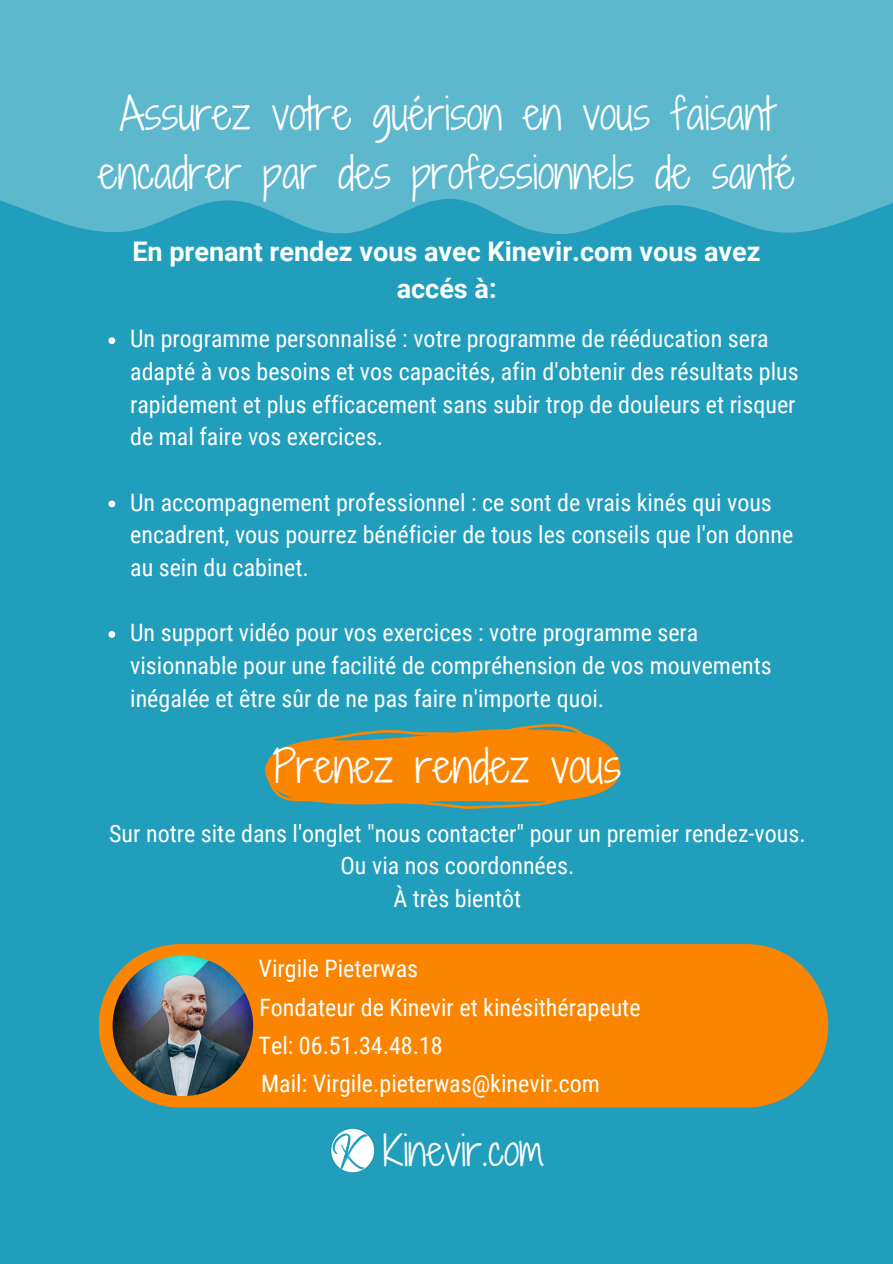
<style>
.page{position:relative;width:893px;height:1264px;background:#fff}
.page>*{position:absolute;margin:0;border:0;box-sizing:border-box;transform-origin:0 0}
.t1{font:43.5px "Shadows Into Light Two";color:#feffff}
.t2{font:42px/58.5px "Shadows Into Light Two";color:#feffff;text-align:center}
.t3{font:39.6px "Shadows Into Light Two";color:#feffff}
.t4{font:700 27px/37.2px "Roboto";color:#feffff;text-align:center}
.t5{font:24px/32.7px "Roboto Condensed";color:#feffff}
</style>
<div class="page">
<div style="left:0;top:0;width:892px;height:1263px;background:#219ebc"></div>
<div style="left:99px;top:944px;width:729px;height:163px;background:#fb8500;border-radius:82px"></div>
<img style="left:112px;top:955px;width:141px;height:141px;border-radius:50%">
<img style="left:330px;top:1128px;width:44px;height:45px">
<svg style="left:108px;top:337px;width:7px;height:7px"></svg>
<svg style="left:108px;top:500px;width:7px;height:7px"></svg>
<svg style="left:108px;top:631px;width:7px;height:7px"></svg>
<div style="left:0;top:0;width:892px;height:234px;background:#5db7cd"></div>
<svg style="left:265px;top:724px;width:355px;height:85px"></svg>
<p class="t2" style="left:98px;top:84px;width:698px">Assurez votre guérison en vous faisant encadrer par des professionnels de santé</p>
<p class="t4" style="left:132px;top:233px;width:629px">En prenant rendez vous avec Kinevir.com vous avez accés à:</p>
<h1 class="t5" style="left:130px;top:323px;width:670px">Un programme personnalisé : votre programme de rééducation sera adapté à vos besoins et vos capacités, afin d'obtenir des résultats plus rapidement et plus efficacement sans subir trop de douleurs et risquer de mal faire vos exercices.</h1>
<h2 class="t5" style="left:130px;top:486px;width:664px">Un accompagnement professionnel : ce sont de vrais kinés qui vous encadrent, vous pourrez bénéficier de tous les conseils que l'on donne au sein du cabinet.</h2>
<p class="t5" style="left:130px;top:616px;width:643px">Un support vidéo pour vos exercices : votre programme sera visionnable pour une facilité de compréhension de vos mouvements inégalée et être sûr de ne pas faire n'importe quoi.</p>
<p class="t1" style="left:272px;top:734px;width:350px">Prenez rendez vous</p>
<h1 class="t5" style="left:109px;top:817px;width:698px">Sur notre site dans l'onglet "nous contacter" pour un premier rendez-vous.</h1>
<p class="t5" style="left:340px;top:849px;width:235px">Ou via nos coordonnées.</p>
<p class="t5" style="left:393px;top:882px;width:129px">À très bientôt</p>
<p class="t5" style="left:258px;top:952px;width:161px">Virgile Pieterwas</p>
<p class="t5" style="left:259px;top:991px;width:382px">Fondateur de Kinevir et kinésithérapeute</p>
<p class="t5" style="left:258px;top:1029px;width:186px">Tel: 06.51.34.48.18</p>
<p class="t5" style="left:261px;top:1067px;width:340px">Mail: Virgile.pieterwas@kinevir.com</p>
<p class="t3" style="left:383px;top:1121px;width:162px">Kinevir.com</p>
</div>
